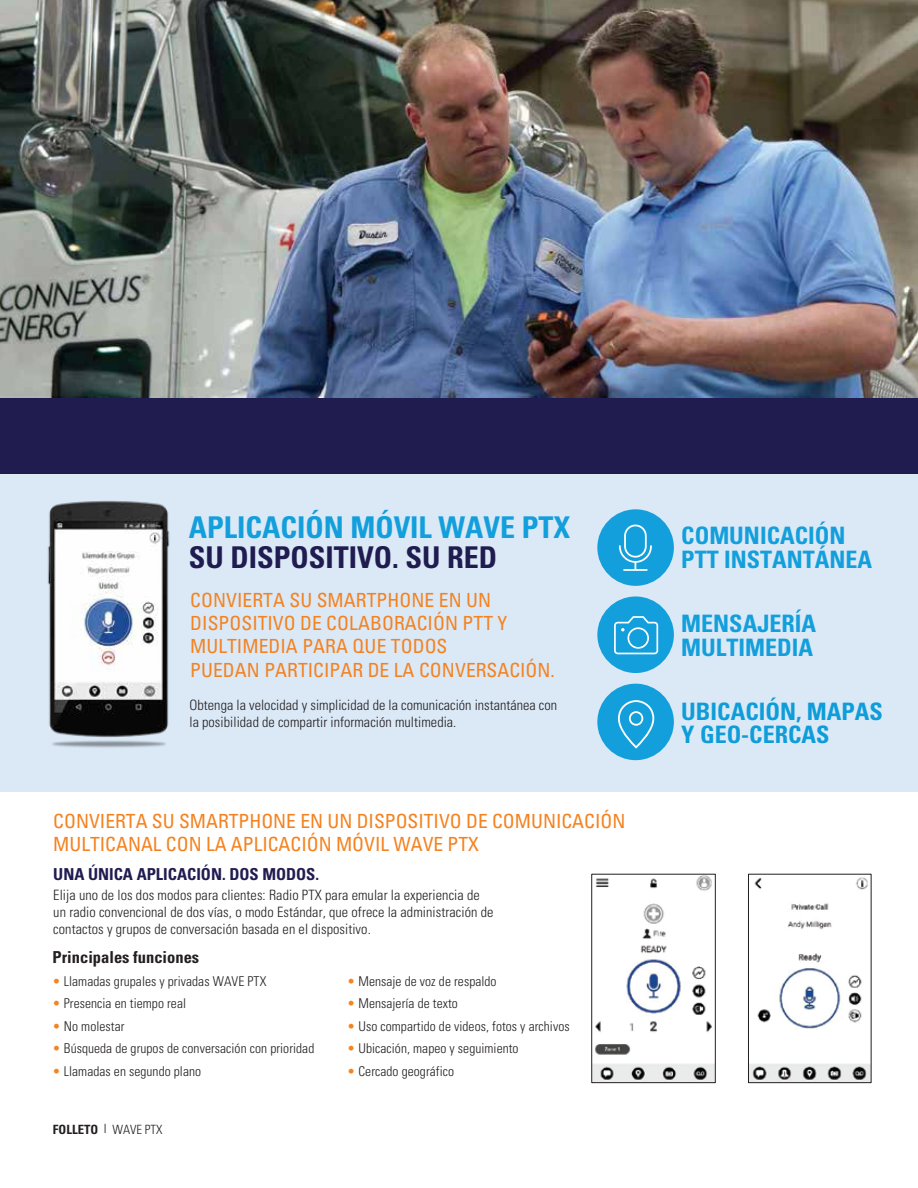
<style>
.page{position:relative;width:918px;height:1188px;background:#fff}
.page>*{position:absolute;margin:0;border:0;box-sizing:border-box;transform-origin:0 0}
.t1{font:700 condensed 30px "Univers LT Pro";color:#139fdb}
.t2{font:700 condensed 30px "Univers LT Pro";color:#201c50}
.t3{font:700 condensed 24px/24px "Univers LT Pro";color:#139fdb}
.t4{font:700 condensed 24px/22.8px "Univers LT Pro";color:#0e9dd9}
.t5{font:condensed 19.5px/23.4px "Univers";color:#f48220}
.t6{font:700 condensed 16.5px "Univers LT Pro";color:#201c50}
.t7{font:700 condensed 16.5px "Univers LT Pro";color:#231f20}
.t8{font:300 condensed 14.25px/17.1px "Univers";letter-spacing:.005em;color:#231f20}
.t9{font:300 condensed 13.5px "Univers";letter-spacing:.005em;color:#231f20}
.t10{font:300 condensed 12.75px "Univers";color:#231f20}
.s1{color:#f58320}
.s2{font-family:"Univers LT Pro";font-weight:700}
</style>
<div class="page">
<div style="left:0;top:396px;width:918px;height:79px;background:#201c50"></div>
<div style="left:0;top:475px;width:918px;height:317px;background:#dbe9f7"></div>
<img style="left:0;top:0;width:918px;height:398px">
<img style="left:47px;top:500px;width:123px;height:248px">
<div style="left:597px;top:509px;width:77px;height:77px;background:#139fdb;border-radius:50%"></div>
<div style="left:597px;top:596px;width:77px;height:77px;background:#139fdb;border-radius:50%"></div>
<div style="left:597px;top:684px;width:77px;height:76px;background:#139fdb;border-radius:50%"></div>
<svg style="left:619px;top:524px;width:33px;height:47px"></svg>
<svg style="left:618px;top:700px;width:36px;height:49px"></svg>
<svg style="left:614px;top:616px;width:44px;height:38px"></svg>
<img style="left:593px;top:876px;width:121px;height:205px">
<div style="left:591px;top:874px;width:125px;height:209px;border:1px solid #231f20"></div>
<img style="left:750px;top:877px;width:120px;height:204px">
<div style="left:748px;top:874px;width:124px;height:209px;border:1px solid #231f20"></div>
<h1 class="t1" style="left:189px;top:508px;width:383px">APLICACIÓN MÓVIL WAVE PTX</h1>
<h1 class="t2" style="left:189px;top:538px;width:310px">SU DISPOSITIVO. SU RED</h1>
<h3 class="t5" style="left:190px;top:587px;width:366px">CONVIERTA SU SMARTPHONE EN UN<br>DISPOSITIVO DE COLABORACIÓN PTT Y<br>MULTIMEDIA PARA QUE TODOS<br>PUEDAN PARTICIPAR DE LA CONVERSACIÓN.</h3>
<p class="t8" style="left:190px;top:696px;width:369px">Obtenga la velocidad y simplicidad de la comunicación instantánea con la posibilidad de compartir información multimedia.</p>
<h3 class="t5" style="left:53px;top:809px;width:574px">CONVIERTA SU SMARTPHONE EN UN DISPOSITIVO DE COMUNICACIÓN<br>MULTICANAL CON LA APLICACIÓN MÓVIL WAVE PTX</h3>
<p class="t6" style="left:53px;top:864px;width:267px">UNA ÚNICA APLICACIÓN. DOS MODOS.</p>
<p class="t8" style="left:53px;top:886px;width:442px">Elija uno de los dos modos para clientes: Radio PTX para emular la experiencia de un radio convencional de dos vías, o modo Estándar, que ofrece la administración de contactos y grupos de conversación basada en el dispositivo.</p>
<p class="t7" style="left:53px;top:947px;width:148px">Principales funciones</p>
<p class="t9" style="left:53px;top:973px;width:215px"><span class="s1">•</span> Llamadas grupales y privadas WAVE PTX</p>
<p class="t9" style="left:53px;top:995px;width:135px"><span class="s1">•</span> Presencia en tiempo real</p>
<p class="t9" style="left:53px;top:1018px;width:73px"><span class="s1">•</span> No molestar</p>
<p class="t9" style="left:53px;top:1040px;width:263px"><span class="s1">•</span> Búsqueda de grupos de conversación con prioridad</p>
<p class="t9" style="left:53px;top:1063px;width:150px"><span class="s1">•</span> Llamadas en segundo plano</p>
<p class="t9" style="left:347px;top:973px;width:151px"><span class="s1">•</span> Mensaje de voz de respaldo</p>
<p class="t9" style="left:347px;top:995px;width:112px"><span class="s1">•</span> Mensajería de texto</p>
<p class="t9" style="left:347px;top:1018px;width:224px"><span class="s1">•</span> Uso compartido de videos, fotos y archivos</p>
<p class="t9" style="left:347px;top:1040px;width:173px"><span class="s1">•</span> Ubicación, mapeo y seguimiento</p>
<p class="t9" style="left:347px;top:1063px;width:108px"><span class="s1">•</span> Cercado geográfico</p>
<p class="t10" style="left:53px;top:1122px;width:111px"><span class="s2">FOLLETO</span> I WAVE PTX</p>
<h2 class="t3" style="left:681px;top:523px;width:192px">COMUNICACIÓN<br>PTT INSTANTÁNEA</h2>
<h2 class="t3" style="left:681px;top:612px;width:136px">MENSAJERÍA<br>MULTIMEDIA</h2>
<h2 class="t4" style="left:681px;top:700px;width:203px">UBICACIÓN, MAPAS<br>Y GEO-CERCAS</h2>
</div>
